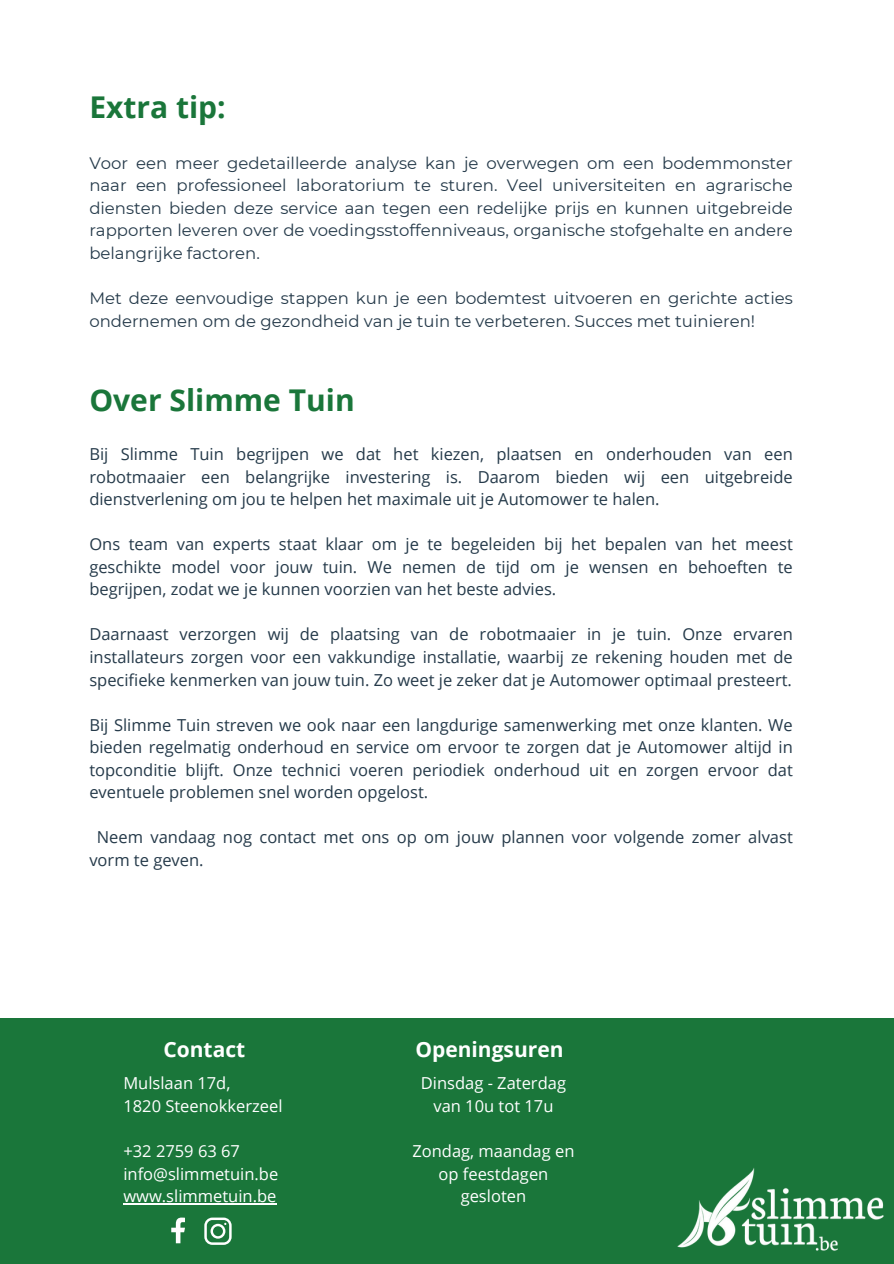
<style>
.page{position:relative;width:894px;height:1264px;background:#fff}
.page>*{position:absolute;margin:0;border:0;box-sizing:border-box;transform-origin:0 0}
.t1{font:700 30px "Open Sans";color:#1a763a}
.t2{font:700 21px "Open Sans";color:#fff}
.t3{font:16.5px/22.5px "Open Sans";color:#253a4a;text-align:justify}
.t4{font:16.5px/22.5px "Montserrat";color:#253a4a;text-align:justify}
.t5{font:16.5px/22.5px "Open Sans";color:#fff;text-align:center}
</style>
<div class="page">
<div style="left:0;top:1018px;width:893px;height:245px;background:#1a763a"></div>
<img style="left:677px;top:1168px;width:207px;height:83px">
<svg style="left:204px;top:1217px;width:27px;height:27px"></svg>
<svg style="left:171px;top:1217px;width:14px;height:26px"></svg>
<hr style="left:123px;top:1203px;width:153px;height:1px;background:#fff">
<h1 class="t1" style="left:89px;top:86px;width:138px">Extra tip:</h1>
<p class="t4" style="left:89px;top:152px;width:704px">Voor een meer gedetailleerde analyse kan je overwegen om een bodemmonster naar een professioneel laboratorium te sturen. Veel universiteiten en agrarische diensten bieden deze service aan tegen een redelijke prijs en kunnen uitgebreide rapporten leveren over de voedingsstoffenniveaus, organische stofgehalte en andere belangrijke factoren.</p>
<p class="t4" style="left:89px;top:287px;width:704px">Met deze eenvoudige stappen kun je een bodemtest uitvoeren en gerichte acties ondernemen om de gezondheid van je tuin te verbeteren. Succes met tuinieren!</p>
<h1 class="t1" style="left:89px;top:379px;width:267px">Over Slimme Tuin</h1>
<p class="t3" style="left:89px;top:443px;width:704px">Bij Slimme Tuin begrijpen we dat het kiezen, plaatsen en onderhouden van een robotmaaier een belangrijke investering is. Daarom bieden wij een uitgebreide dienstverlening om jou te helpen het maximale uit je Automower te halen.</p>
<p class="t3" style="left:89px;top:533px;width:704px">Ons team van experts staat klaar om je te begeleiden bij het bepalen van het meest geschikte model voor jouw tuin. We nemen de tijd om je wensen en behoeften te begrijpen, zodat we je kunnen voorzien van het beste advies.</p>
<p class="t3" style="left:89px;top:623px;width:704px">Daarnaast verzorgen wij de plaatsing van de robotmaaier in je tuin. Onze ervaren installateurs zorgen voor een vakkundige installatie, waarbij ze rekening houden met de specifieke kenmerken van jouw tuin. Zo weet je zeker dat je Automower optimaal presteert.</p>
<p class="t3" style="left:89px;top:713px;width:704px">Bij Slimme Tuin streven we ook naar een langdurige samenwerking met onze klanten. We bieden regelmatig onderhoud en service om ervoor te zorgen dat je Automower altijd in topconditie blijft. Onze technici voeren periodiek onderhoud uit en zorgen ervoor dat eventuele problemen snel worden opgelost.</p>
<p class="t3" style="left:89px;top:825px;width:704px;text-indent:7px">Neem vandaag nog contact met ons op om jouw plannen voor volgende zomer alvast vorm te geven.</p>
<p class="t2" style="left:163px;top:1034px;width:83px">Contact</p>
<p class="t2" style="left:415px;top:1034px;width:150px">Openingsuren</p>
<p class="t5" style="left:123px;top:1071px;width:108px">Mulslaan 17d,</p>
<p class="t5" style="left:123px;top:1094px;width:161px">1820 Steenokkerzeel</p>
<p class="t5" style="left:123px;top:1139px;width:118px">+32 2759 63 67</p>
<p class="t5" style="left:123px;top:1161px;width:156px">info@slimmetuin.be</p>
<p class="t5" style="left:123px;top:1184px;width:154px">www.slimmetuin.be</p>
<h2 class="t5" style="left:421px;top:1071px;width:147px">Dinsdag - Zaterdag van 10u tot 17u</h2>
<p class="t5" style="left:412px;top:1139px;width:163px">Zondag, maandag en op feestdagen gesloten</p>
</div>
